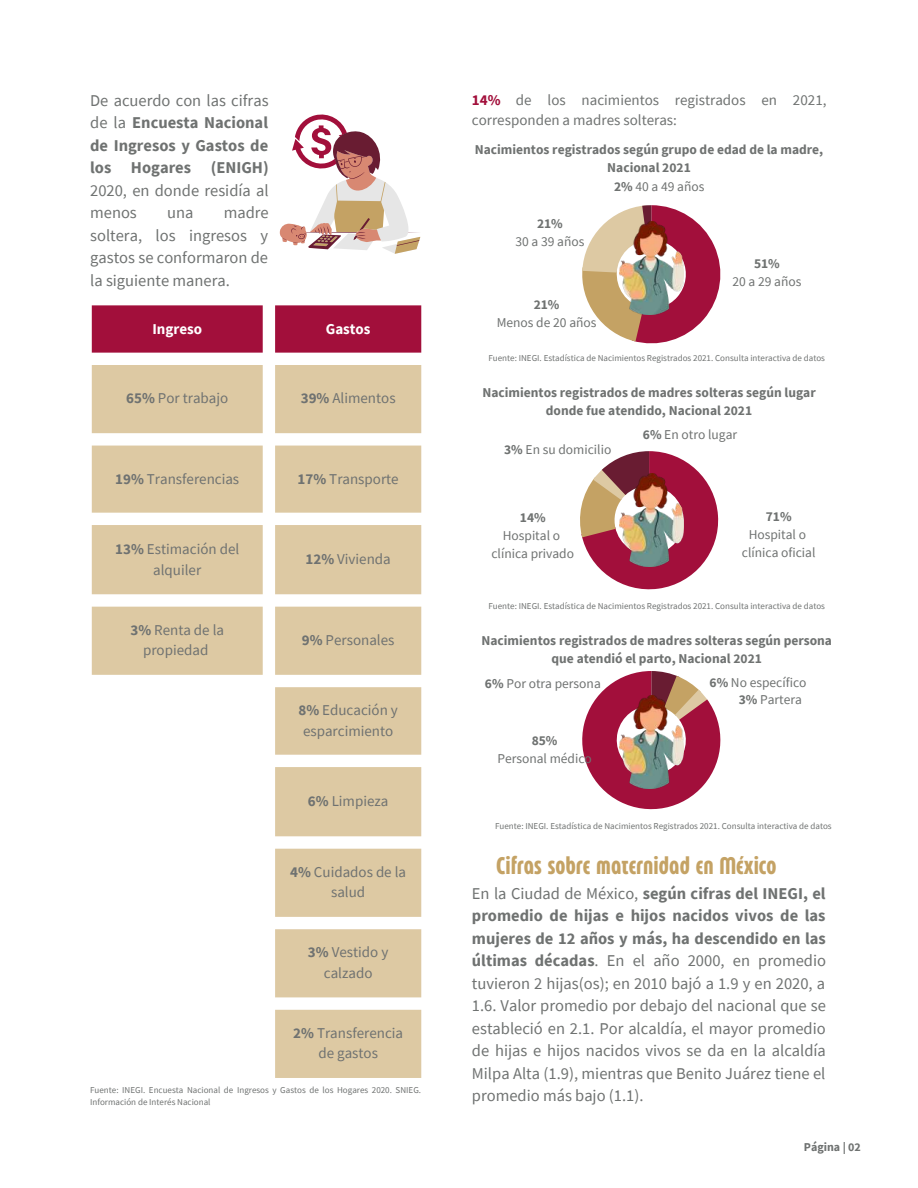
<style>
.page{position:relative;width:918px;height:1188px;background:#fff}
.page>*{position:absolute;margin:0;border:0;box-sizing:border-box;transform-origin:0 0}
.t1{font:700 24px "Eastman Compressed Alt";color:#c4a264}
.t2{font:16.5px/22.5px "Source Sans Pro";color:#6f7271;text-align:justify}
.t3{font:700 16.5px/22.5px "Source Sans Pro";color:#6f7271;text-align:justify}
.t4{font:15px/20.2px "Source Sans Pro";color:#6f7271;text-align:center}
.t5{font:700 15px "Source Sans Pro";color:#fff}
.t6{font:700 13.5px/18px "Source Sans Pro";color:#6f7271;text-align:center}
.t7{font:13.5px/18px "Source Sans Pro";color:#6f7271;text-align:center}
.t8{font:700 12px "Source Sans Pro";color:#6f7271}
.t9{font:9px/12px "Source Sans Pro";color:#6f7271}
.s1{font-weight:400}
.s2{font-weight:700}
.s3{font-weight:700;color:#a20f3b}
</style>
<div class="page">
<svg style="left:280px;top:115px;width:141px;height:139px"></svg>
<svg style="left:92px;top:305px;width:329px;height:48px;background:#a61b45"></svg>
<svg style="left:92px;top:365px;width:329px;height:713px;fill:#ddc9a3"></svg>
<svg style="left:92px;top:687px;width:171px;height:391px"></svg>
<svg style="left:582px;top:205px;width:138px;height:138px"></svg>
<svg style="left:580px;top:451px;width:138px;height:138px"></svg>
<svg style="left:582px;top:671px;width:138px;height:138px"></svg>
<img style="left:619px;top:222px;width:64px;height:93px">
<img style="left:619px;top:474px;width:64px;height:93px">
<img style="left:619px;top:695px;width:64px;height:94px">
<p class="t3" style="left:90px;top:89px;width:180px"><span class="s1">De acuerdo con las cifras de la</span> Encuesta Nacional de Ingresos y Gastos de los Hogares (ENIGH)</p>
<p class="t2" style="left:90px;top:179px;width:180px">2020, en donde residía al menos</p>
<p class="t2" style="left:90px;top:201px;width:180px;text-indent:134px">madre soltera, los ingresos y gastos se conformaron de la siguiente manera.</p>
<p class="t2" style="left:167px;top:201px;width:28px">una</p>
<p class="t5" style="left:152px;top:319px;width:51px">Ingreso</p>
<p class="t5" style="left:326px;top:319px;width:46px">Gastos</p>
<p class="t4" style="left:126px;top:388px;width:103px"><span class="s2">65%</span> Por trabajo</p>
<p class="t4" style="left:301px;top:388px;width:96px"><span class="s2">39%</span> Alimentos</p>
<p class="t4" style="left:115px;top:468px;width:125px"><span class="s2">19%</span> Transferencias</p>
<p class="t4" style="left:298px;top:468px;width:103px"><span class="s2">17%</span> Transporte</p>
<p class="t4" style="left:115px;top:539px;width:126px"><span class="s2">13%</span> Estimación del alquiler</p>
<p class="t4" style="left:306px;top:549px;width:87px"><span class="s2">12%</span> Vivienda</p>
<p class="t4" style="left:130px;top:619px;width:95px"><span class="s2">3%</span> Renta de la propiedad</p>
<p class="t4" style="left:302px;top:629px;width:94px"><span class="s2">9%</span> Personales</p>
<p class="t4" style="left:298px;top:700px;width:101px"><span class="s2">8%</span> Educación y esparcimiento</p>
<p class="t4" style="left:308px;top:791px;width:82px"><span class="s2">6%</span> Limpieza</p>
<p class="t4" style="left:290px;top:861px;width:117px"><span class="s2">4%</span> Cuidados de la salud</p>
<p class="t4" style="left:308px;top:942px;width:82px"><span class="s2">3%</span> Vestido y calzado</p>
<p class="t4" style="left:293px;top:1022px;width:111px"><span class="s2">2%</span> Transferencia de gastos</p>
<p class="t9" style="left:90px;top:1084px;width:333px">Fuente: INEGI. Encuesta Nacional de Ingresos y Gastos de los Hogares 2020. SNIEG.<br>Información de Interés Nacional</p>
<p class="t4" style="left:472px;top:89px;width:356px;text-align:left"><span class="s3">14%</span> de los nacimientos registrados en 2021, corresponden a madres solteras:</p>
<p class="t6" style="left:475px;top:140px;width:350px">Nacimientos registrados según grupo de edad de la madre,<br>Nacional 2021</p>
<p class="t6" style="left:537px;top:214px;width:27px">21%</p>
<p class="t7" style="left:516px;top:232px;width:70px">30 a 39 años</p>
<p class="t7" style="left:614px;top:177px;width:92px"><span class="s2">2%</span> 40 a 49 años</p>
<p class="t6" style="left:534px;top:296px;width:27px">21%</p>
<p class="t7" style="left:497px;top:314px;width:101px">Menos de 20 años</p>
<p class="t6" style="left:754px;top:254px;width:27px">51%</p>
<p class="t7" style="left:732px;top:272px;width:70px">20 a 29 años</p>
<p class="t9" style="left:489px;top:352px;width:338px">Fuente: INEGI. Estadística de Nacimientos Registrados 2021. Consulta interactiva de datos</p>
<p class="t6" style="left:482px;top:383px;width:335px">Nacimientos registrados de madres solteras según lugar donde fue atendido, Nacional 2021</p>
<p class="t7" style="left:504px;top:441px;width:109px"><span class="s2">3%</span> En su domicilio</p>
<p class="t6" style="left:520px;top:508px;width:27px">14%</p>
<p class="t7" style="left:491px;top:526px;width:84px">Hospital o clínica privado</p>
<p class="t7" style="left:643px;top:425px;width:96px"><span class="s2">6%</span> En otro lugar</p>
<p class="t6" style="left:766px;top:508px;width:27px">71%</p>
<p class="t7" style="left:742px;top:526px;width:75px">Hospital o clínica oficial</p>
<p class="t9" style="left:489px;top:600px;width:338px">Fuente: INEGI. Estadística de Nacimientos Registrados 2021. Consulta interactiva de datos</p>
<p class="t6" style="left:482px;top:632px;width:352px">Nacimientos registrados de madres solteras según persona que atendió el parto, Nacional 2021</p>
<p class="t7" style="left:485px;top:674px;width:117px"><span class="s2">6%</span> Por otra persona</p>
<p class="t7" style="left:739px;top:673px;width:69px;text-align:left;text-indent:-29px"><span class="s2">6%</span> No específico<br><span class="s2">3%</span> Partera</p>
<p class="t6" style="left:532px;top:731px;width:27px">85%</p>
<p class="t7" style="left:497px;top:749px;width:96px">Personal médico</p>
<p class="t9" style="left:495px;top:819px;width:338px">Fuente: INEGI. Estadística de Nacimientos Registrados 2021. Consulta interactiva de datos</p>
<h1 class="t1" style="left:496px;top:856px;width:282px">Cifras sobre maternidad en México</h1>
<p class="t2" style="left:472px;top:882px;width:356px">En la Ciudad de México, <span class="s2">según cifras del INEGI, el promedio de hijas e hijos nacidos vivos de las mujeres de 12 años y más, ha descendido en las últimas décadas</span>. En el año 2000, en promedio tuvieron 2 hijas(os); en 2010 bajó a 1.9 y en 2020, a 1.6. Valor promedio por debajo del nacional que se estableció en 2.1. Por alcaldía, el mayor promedio de hijas e hijos nacidos vivos se da en la alcaldía Milpa Alta (1.9), mientras que Benito Juárez tiene el promedio más bajo (1.1).</p>
<p class="t8" style="left:804px;top:1139px;width:59px">Página | 02</p>
</div>
